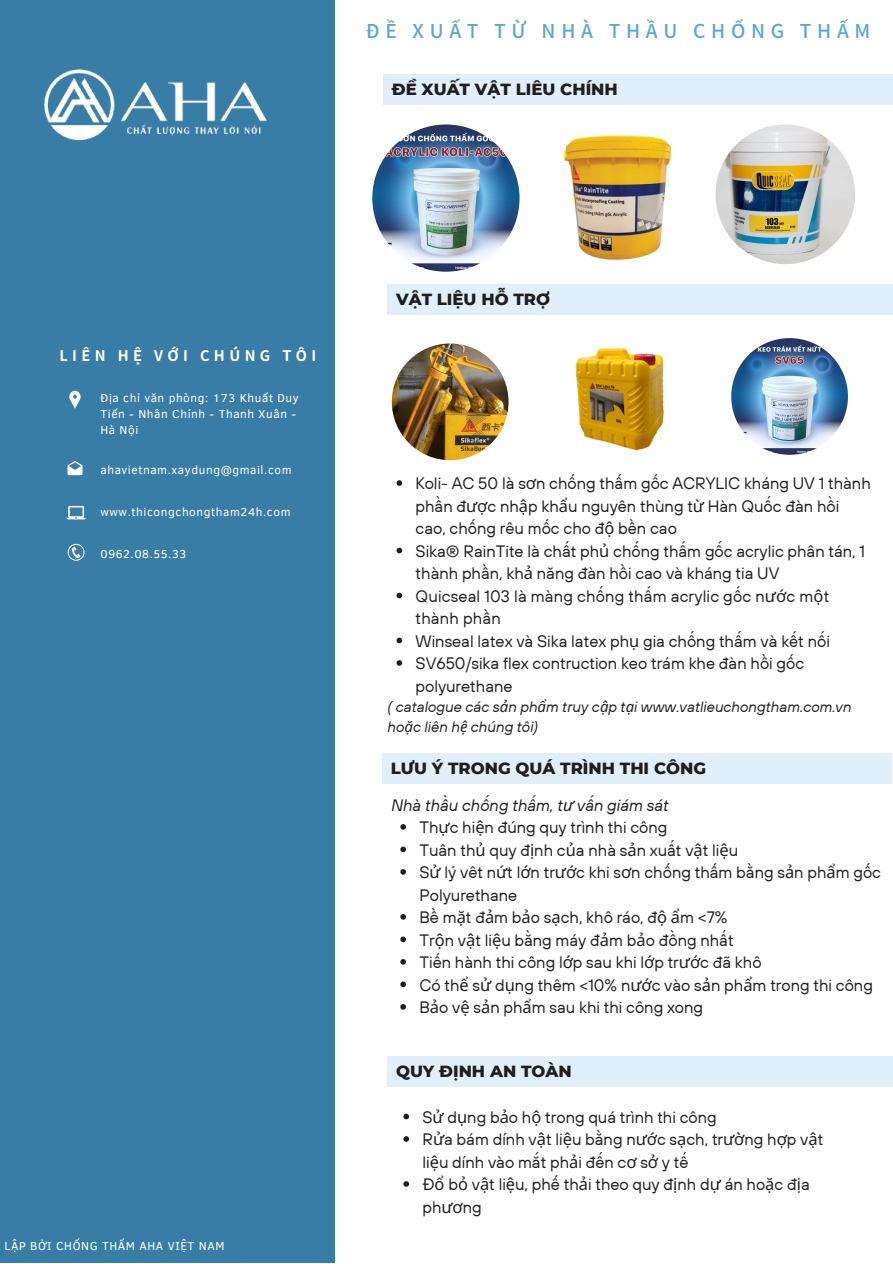
<style>
.page{position:relative;width:893px;height:1264px;background:#fff}
.page>*{position:absolute;margin:0;border:0;box-sizing:border-box;transform-origin:0 0}
.t1{font:500 19.05px "Noto Sans JP";letter-spacing:.3em;color:#5ba7d1}
.t2{font:16.5px/22.5px "TT Hoves";color:#1e1e1e}
.t3{font:800 16.5px "Montserrat";color:#1e1e1e}
.t4{font:italic 16.5px "TT Hoves";color:#1e1e1e}
.t5{font:italic 15px/20.2px "TT Hoves";color:#1e1e1e}
.t6{font:700 14.55px "Noto Sans JP";letter-spacing:.3em;color:#fff}
.t7{font:11.85px/16px "Clear Sans";letter-spacing:.05em;color:#fff}
.s1{font-family:"Noto Sans"}
</style>
<div class="page">
<div style="left:0;top:0;width:334px;height:1262px;background:#387da6"></div>
<svg style="left:69px;top:391px;width:12px;height:18px"></svg>
<svg style="left:67px;top:506px;width:19px;height:13px"></svg>
<svg style="left:67px;top:461px;width:15px;height:14px"></svg>
<svg style="left:68px;top:544px;width:17px;height:16px"></svg>
<img style="left:44px;top:69px;width:223px;height:72px">
<img style="left:372px;top:124px;width:147px;height:148px;border-radius:50%">
<img style="left:545px;top:124px;width:147px;height:148px;border-radius:50%">
<img style="left:715px;top:124px;width:140px;height:140px;border-radius:50%">
<img style="left:392px;top:343px;width:116px;height:117px;border-radius:50%">
<img style="left:561px;top:338px;width:117px;height:116px;border-radius:50%">
<div style="left:383px;top:74px;width:509px;height:30px;background:#e0effa"></div>
<div style="left:387px;top:284px;width:505px;height:30px;background:#e0effa"></div>
<div style="left:382px;top:752px;width:509px;height:31px;background:#e0effa"></div>
<div style="left:387px;top:1056px;width:505px;height:30px;background:#e0effa"></div>
<img style="left:731px;top:338px;width:116px;height:117px;border-radius:50%">
<svg style="left:400px;top:824px;width:6px;height:5px"></svg>
<svg style="left:400px;top:846px;width:6px;height:6px"></svg>
<svg style="left:400px;top:869px;width:6px;height:5px"></svg>
<svg style="left:400px;top:914px;width:6px;height:5px"></svg>
<svg style="left:400px;top:936px;width:6px;height:6px"></svg>
<svg style="left:400px;top:959px;width:6px;height:5px"></svg>
<svg style="left:400px;top:981px;width:6px;height:6px"></svg>
<svg style="left:400px;top:1004px;width:6px;height:5px"></svg>
<svg style="left:403px;top:1113px;width:6px;height:6px"></svg>
<svg style="left:403px;top:1136px;width:6px;height:5px"></svg>
<svg style="left:403px;top:1181px;width:6px;height:5px"></svg>
<svg style="left:396px;top:480px;width:6px;height:6px"></svg>
<svg style="left:396px;top:547px;width:6px;height:6px"></svg>
<svg style="left:396px;top:592px;width:6px;height:6px"></svg>
<svg style="left:396px;top:637px;width:6px;height:6px"></svg>
<svg style="left:396px;top:660px;width:6px;height:5px"></svg>
<p class="t1" style="left:366px;top:16px;width:506px">ĐỀ XUẤT TỪ NHÀ THẦU CHỐNG THẤM</p>
<p class="t3" style="left:392px;top:79px;width:227px">ĐỀ XUẤT VẬT LIÊU CHÍNH</p>
<p class="t6" style="left:59px;top:344px;width:258px">LIÊN HỆ VỚI CHÚNG TÔI</p>
<p class="t7" style="left:100px;top:389px;width:200px">Địa chỉ văn phòng: 173 Khuất Duy<br>Tiến - Nhân Chính - Thanh Xuân -<br>Hà Nội</p>
<p class="t7" style="left:100px;top:461px;width:193px">ahavietnam.xaydung@gmail.com</p>
<p class="t7" style="left:100px;top:503px;width:191px">www.thicongchongtham24h.com</p>
<p class="t7" style="left:100px;top:545px;width:87px">0962.08.55.33</p>
<p class="t7" style="left:5px;top:1236px;width:221px">LẬP BỞI CHỐNG THẤM AHA VIỆT NAM</p>
<p class="t3" style="left:396px;top:289px;width:155px">VẬT LIỆU HỖ TRỢ</p>
<p class="t2" style="left:415px;top:472px;width:456px">Koli- AC 50 là s<span class="s1">ơ</span>n chống thấm gốc ACRYLIC kháng UV 1 thành phần đ<span class="s1">ượ</span>c nh<span class="s1">ậ</span>p kh<span class="s1">ẩ</span>u nguyên thùng t<span class="s1">ừ</span> Hàn Quốc đàn hồi cao, chống rêu mốc cho đ<span class="s1">ộ</span> bền cao</p>
<p class="t2" style="left:415px;top:539px;width:451px">Sika® RainTite là chất ph<span class="s1">ủ</span> chống thấm gốc acrylic phân tán, 1 thành phần, kh<span class="s1">ả</span> năng đàn hồi cao và kháng tia UV</p>
<p class="t2" style="left:415px;top:584px;width:415px">Quicseal 103 là màng chống thấm acrylic gốc n<span class="s1">ướ</span>c m<span class="s1">ộ</span>t thành phần</p>
<p class="t2" style="left:415px;top:629px;width:416px">Winseal latex và Sika latex ph<span class="s1">ụ</span> gia chống thấm và kết nối</p>
<p class="t2" style="left:415px;top:651px;width:390px">SV650/sika flex contruction keo trám khe đàn hồi gốc polyurethane</p>
<p class="t5" style="left:387px;top:696px;width:465px">( catalogue các s<span class="s1">ả</span>n ph<span class="s1">ẩ</span>m truy c<span class="s1">ậ</span>p t<span class="s1">ạ</span>i www.vatlieuchongtham.com.vn ho<span class="s1">ặ</span>c liên h<span class="s1">ệ</span> chúng tôi)</p>
<p class="t3" style="left:391px;top:757px;width:316px">LƯU Ý TRONG QUÁ TRÌNH THI CÔNG</p>
<p class="t4" style="left:391px;top:794px;width:279px">Nhà thầu chống thấm, t<span class="s1">ư</span> vấn giám sát</p>
<p class="t2" style="left:419px;top:815px;width:249px">Th<span class="s1">ự</span>c hi<span class="s1">ệ</span>n đúng quy trình thi công</p>
<p class="t2" style="left:419px;top:838px;width:320px">Tuân th<span class="s1">ủ</span> quy đ<span class="s1">ị</span>nh c<span class="s1">ủ</span>a nhà s<span class="s1">ả</span>n xuất v<span class="s1">ậ</span>t li<span class="s1">ệ</span>u</p>
<p class="t2" style="left:419px;top:860px;width:463px">S<span class="s1">ử</span> lý vêt n<span class="s1">ứ</span>t l<span class="s1">ớ</span>n tr<span class="s1">ướ</span>c khi s<span class="s1">ơ</span>n chống thấm bằng s<span class="s1">ả</span>n ph<span class="s1">ẩ</span>m gốc<br>Polyurethane</p>
<p class="t2" style="left:419px;top:905px;width:309px">Bề m<span class="s1">ặ</span>t đ<span class="s1">ả</span>m b<span class="s1">ả</span>o s<span class="s1">ạ</span>ch, khô ráo, đ<span class="s1">ộ ẩ</span>m &lt;7%</p>
<p class="t2" style="left:419px;top:928px;width:316px">Tr<span class="s1">ộ</span>n v<span class="s1">ậ</span>t li<span class="s1">ệ</span>u bằng máy đ<span class="s1">ả</span>m b<span class="s1">ả</span>o đồng nhất</p>
<p class="t2" style="left:419px;top:950px;width:343px">Tiến hành thi công l<span class="s1">ớ</span>p sau khi l<span class="s1">ớ</span>p tr<span class="s1">ướ</span>c đã khô</p>
<p class="t2" style="left:419px;top:973px;width:455px">Có th<span class="s1">ể</span> s<span class="s1">ử</span> d<span class="s1">ụ</span>ng thêm &lt;10% n<span class="s1">ướ</span>c vào s<span class="s1">ả</span>n ph<span class="s1">ẩ</span>m trong thi công</p>
<p class="t2" style="left:419px;top:995px;width:285px">B<span class="s1">ả</span>o v<span class="s1">ệ</span> s<span class="s1">ả</span>n ph<span class="s1">ẩ</span>m sau khi thi công xong</p>
<p class="t3" style="left:396px;top:1061px;width:177px">QUY ĐỊNH AN TOÀN</p>
<p class="t2" style="left:422px;top:1105px;width:296px">S<span class="s1">ử</span> d<span class="s1">ụ</span>ng b<span class="s1">ả</span>o h<span class="s1">ộ</span> trong quá trình thi công</p>
<p class="t2" style="left:422px;top:1127px;width:402px">R<span class="s1">ử</span>a bám dính v<span class="s1">ậ</span>t li<span class="s1">ệ</span>u bằng n<span class="s1">ướ</span>c s<span class="s1">ạ</span>ch, tr<span class="s1">ườ</span>ng h<span class="s1">ợ</span>p v<span class="s1">ậ</span>t li<span class="s1">ệ</span>u dính vào mắt ph<span class="s1">ả</span>i đến c<span class="s1">ơ</span> s<span class="s1">ở</span> y tế</p>
<p class="t2" style="left:422px;top:1172px;width:389px">Đ<span class="s1">ổ</span> b<span class="s1">ỏ</span> v<span class="s1">ậ</span>t li<span class="s1">ệ</span>u, phế th<span class="s1">ả</span>i theo quy đ<span class="s1">ị</span>nh d<span class="s1">ự</span> án ho<span class="s1">ặ</span>c đ<span class="s1">ị</span>a ph<span class="s1">ươ</span>ng</p>
</div>
